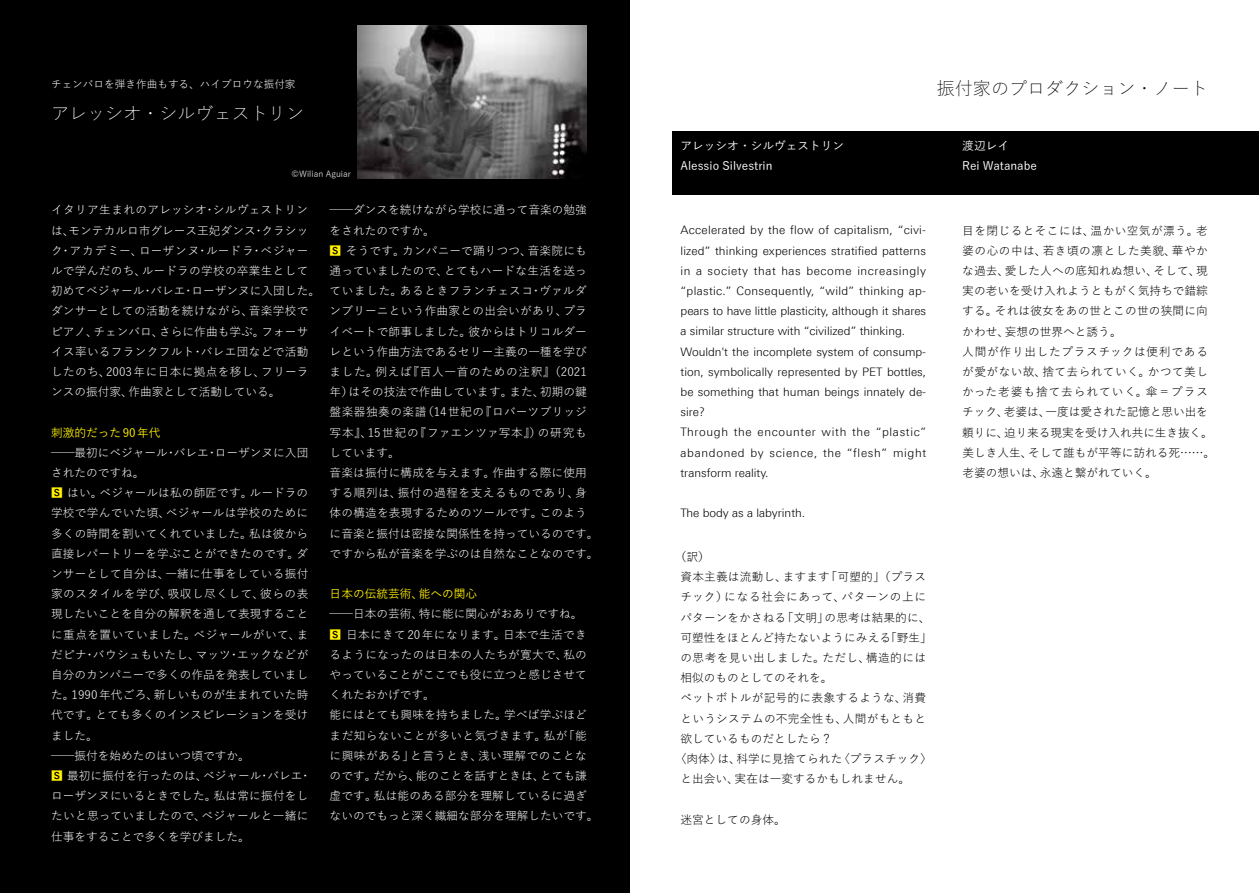
<style>
.page{position:relative;width:1259px;height:893px;background:#fff}
.page>*{position:absolute;margin:0;border:0;box-sizing:border-box;transform-origin:0 0}
.t1{font:300 18px "Yu Go Pr 6 N";color:#000}
.t2{font:300 18px "Yu Go Pr 6 N";color:#fff}
.t3{font:11.7px/20.2px "Yu Go Pr 6 N";letter-spacing:.01em;color:#fff;scale:2 1}
.t4{font:300 11.7px/20.2px "Linotype Univers 330";letter-spacing:.005em;color:#000}
.t5{font:11.7px/20.2px "Yu Go Pr 6 N";letter-spacing:.005em;color:#000}
.t6{font:11.7px/20.2px "Yu Go Pr 6 N";letter-spacing:.01em;color:#fff}
.t7{font:500 11.7px/20.2px "Yu Go Pr 6 N";color:#fff}
.t8{font:500 11.7px "Yu Go Pr 6 N";color:#fff100}
.t9{font:11.7px "Yu Go Pr 6 N";letter-spacing:.06em;color:#000}
.t10{font:11.7px "Yu Go Pr 6 N";letter-spacing:.035em;color:#000}
.t11{font:10.65px "Yu Go Pr 6 N";color:#fff}
.t12{font:8.55px "Yu Go Pr 6 N";color:#fff}
.s1{font-weight:700;color:#fff100}
</style>
<div class="page">
<div style="left:0;top:0;width:629px;height:893px;background:#000"></div>
<img style="left:357px;top:26px;width:230px;height:152px">
<div style="left:672px;top:131px;width:587px;height:64px;background:#000"></div>
<p class="t11" style="left:51px;top:74px;width:246px">チェンバロを弾き作曲もする、ハイブロウな振付家</p>
<h1 class="t1" style="left:936px;top:71px;width:273px">振付家のプロダクション・ノート</h1>
<h1 class="t2" style="left:51px;top:97px;width:254px">アレッシオ・シルヴェストリン</h1>
<p class="t12" style="left:291px;top:166px;width:61px">©︎Wilian Aguiar</p>
<p class="t6" style="left:51px;top:198px;width:270px">イタリア生まれのアレッシオ・シルヴェストリンは、モンテカルロ市グレース王妃ダンス・クラシック・アカデミー、ローザンヌ・ルードラ・ベジャールで学んだのち、ルードラの学校の卒業生として初めてベジャール・バレエ・ローザンヌに入団した。ダンサーとしての活動を続けながら、音楽学校でピアノ、チェンバロ、さらに作曲も学ぶ。フォーサイス率いるフランクフルト・バレエ団などで活動したのち、2003年に日本に拠点を移し、フリーランスの振付家、作曲家として活動している。</p>
<p class="t8" style="left:51px;top:421px;width:111px">刺激的だった90年代</p>
<p class="t3" style="left:51px;top:441px;width:132px">─最初にベジャール・バレエ・ローザンヌに入団されたのですね。<br><span class="s1">S</span> はい。ベジャールは私の師匠です。ルードラの学校で学んでいた頃、ベジャールは学校のために多くの時間を割いてくれていました。私は彼から直接レパートリーを学ぶことができたのです。ダンサーとして自分は、一緒に仕事をしている振付家のスタイルを学び、吸収し尽くして、彼らの表現したいことを自分の解釈を通して表現することに重点を置いていました。ベジャールがいて、まだピナ・バウシュもいたし、マッツ・エックなどが自分のカンパニーで多くの作品を発表していました。1990年代ごろ、新しいものが生まれていた時代です。とても多くのインスピレーションを受けました。<br>─振付を始めたのはいつ頃ですか。<br><span class="s1">S</span> 最初に振付を行ったのは、ベジャール・バレエ・ローザンヌにいるときでした。私は常に振付をしたいと思っていましたので、ベジャールと一緒に仕事をすることで多くを学びました。</p>
<p class="t3" style="left:330px;top:198px;width:136px">─ダンスを続けながら学校に通って音楽の勉強をされたのですか。<br><span class="s1">S</span> そうです。カンパニーで踊りつつ、音楽院にも通っていましたので、とてもハードな生活を送っていました。あるときフランチェスコ・ヴァルダンブリーニという作曲家との出会いがあり、プライベートで師事しました。彼からはトリコルダーレという作曲方法であるセリー主義の一種を学びました。例えば『百人一首のための注釈』（2021年）はその技法で作曲しています。また、初期の鍵盤楽器独奏の楽譜（14世紀の『ロバーツブリッジ写本』、15世紀の『ファエンツァ写本』）の研究もしています。<br>音楽は振付に構成を与えます。作曲する際に使用する順列は、振付の過程を支えるものであり、身体の構造を表現するためのツールです。このように音楽と振付は密接な関係性を持っているのです。ですから私が音楽を学ぶのは自然なことなのです。</p>
<p class="t8" style="left:330px;top:583px;width:149px">日本の伝統芸術、能への関心</p>
<p class="t3" style="left:330px;top:602px;width:136px">─日本の芸術、特に能に関心がおありですね。<br><span class="s1">S</span> 日本にきて20年になります。日本で生活できるようになったのは日本の人たちが寛大で、私のやっていることがここでも役に立つと感じさせてくれたおかげです。<br>能にはとても興味を持ちました。学べば学ぶほどまだ知らないことが多いと気づきます。私が「能に興味がある」と言うとき、浅い理解でのことなのです。だから、能のことを話すときは、とても謙虚です。私は能のある部分を理解しているに過ぎないのでもっと深く繊細な部分を理解したいです。</p>
<p class="t7" style="left:680px;top:134px;width:165px">アレッシオ・シルヴェストリン<br>Alessio Silvestrin</p>
<p class="t7" style="left:962px;top:134px;width:76px">渡辺レイ<br>Rei Watanabe</p>
<p class="t4" style="left:680px;top:220px;width:247px">Accelerated by the flow of capitalism, “civi&shy;lized” thinking experiences stratified patterns in a society that has become increasingly “plastic.” Consequently, “wild” thinking ap&shy;pears to have little plasticity, although it shares a similar structure with “civilized” thinking.<br>Wouldn't the incomplete system of consump&shy;tion, symbolically represented by PET bottles, be something that human beings innately de&shy;sire?<br>Through the encounter with the “plastic” abandoned by science, the “flesh” might transform reality.</p>
<p class="t4" style="left:680px;top:503px;width:126px">The body as a labyrinth.</p>
<p class="t5" style="left:674px;top:545px;width:37px">（訳）</p>
<p class="t5" style="left:680px;top:565px;width:247px">資本主義は流動し、ますます「可塑的」（プラス</p>
<p class="t9" style="left:680px;top:586px;width:247px">チック）になる社会にあって、パターンの上に</p>
<p class="t5" style="left:680px;top:606px;width:251px">パターンをかさねる「⽂明」の思考は結果的に、</p>
<p class="t5" style="left:680px;top:626px;width:253px">可塑性をほとんど持たないようにみえる「野⽣」</p>
<p class="t10" style="left:680px;top:647px;width:247px">の思考を⾒い出しました。ただし、構造的には</p>
<p class="t5" style="left:680px;top:666px;width:154px">相似のものとしてのそれを。</p>
<p class="t5" style="left:680px;top:686px;width:247px">ペットボトルが記号的に表象するような、消費</p>
<p class="t5" style="left:680px;top:707px;width:247px">というシステムの不完全性も、⼈間がもともと</p>
<p class="t5" style="left:680px;top:727px;width:154px">欲しているものだとしたら？</p>
<p class="t5" style="left:674px;top:747px;width:259px">〈⾁体〉は、科学に⾒捨てられた〈プラスチック〉</p>
<p class="t5" style="left:680px;top:767px;width:231px">と出会い、実在は⼀変するかもしれません。</p>
<p class="t5" style="left:680px;top:808px;width:107px">迷宮としての⾝体。</p>
<p class="t5" style="left:962px;top:219px;width:254px">目を閉じるとそこには、温かい空気が漂う。老婆の心の中は、若き頃の凛とした美貌、華やかな過去、愛した人への底知れぬ想い、そして、現実の老いを受け入れようともがく気持ちで錯綜する。それは彼女をあの世とこの世の狭間に向かわせ、妄想の世界へと誘う。<br>人間が作り出したプラスチックは便利であるが愛がない故、捨て去られていく。かつて美しかった老婆も捨て去られていく。傘＝プラスチック、老婆は、一度は愛された記憶と思い出を頼りに、迫り来る現実を受け入れ共に生き抜く。美しき人生、そして誰もが平等に訪れる死……。老婆の想いは、永遠と繋がれていく。</p>
</div>
